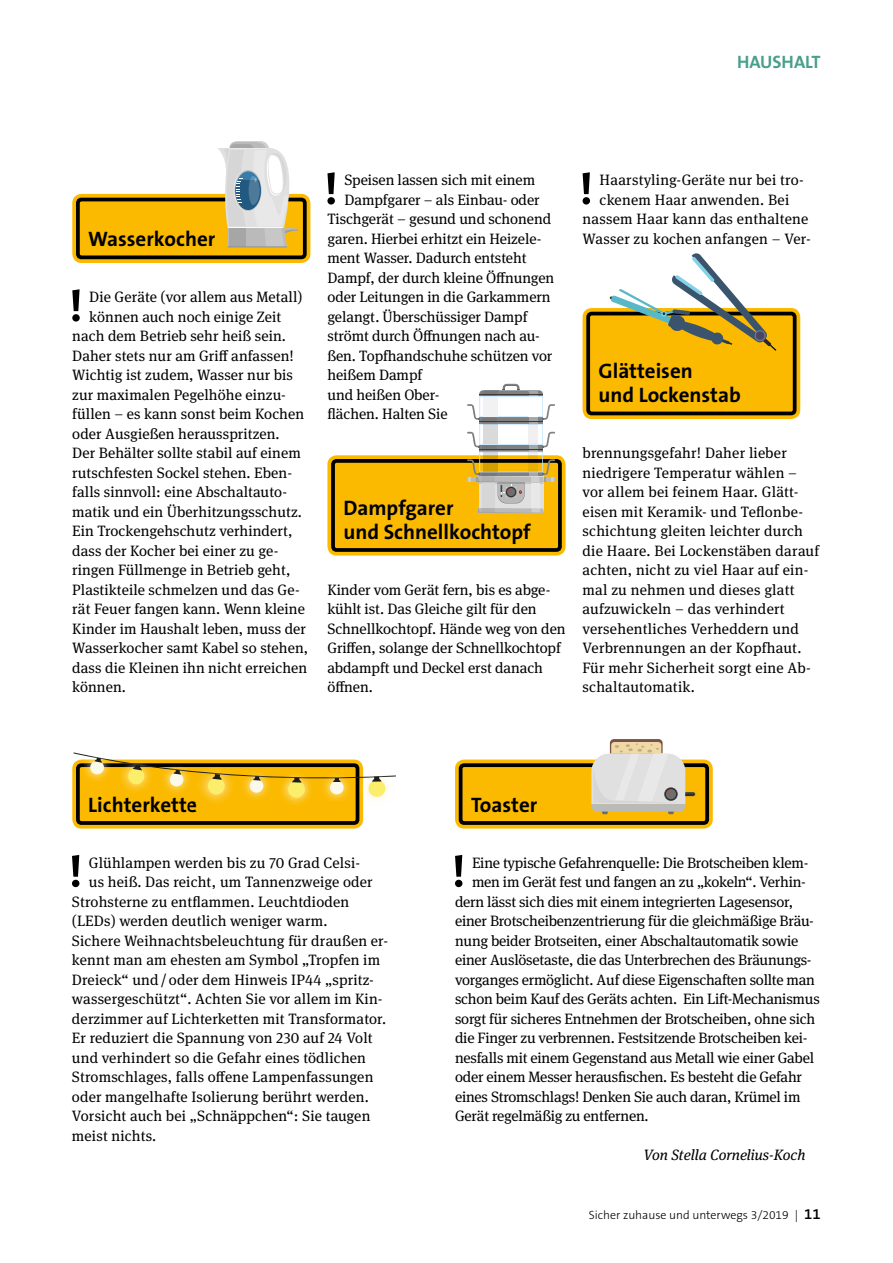
<style>
.page{position:relative;width:893px;height:1263px;background:#fff}
.page>*{position:absolute;margin:0;border:0;box-sizing:border-box;transform-origin:0 0}
.Subhead2{font:700 21px/24px "The Sans B7";color:#000}
.Kolumnentitel_li{font:700 18px "The Sans B7";color:#489f8b}
.Fließtext{font:15px/19.5px "DGUV Meta Serif";color:#000}
.Autor{font:italic 15px "DGUV Meta Serif";color:#000}
.t1{font:300 12px "The Sans B3";color:#000}
.s1{font-family:"The Sans B6";font-weight:600;font-size:15px}
</style>
<div class="page">
<svg style="left:583px;top:172px;width:7px;height:33px"></svg>
<svg style="left:327px;top:172px;width:8px;height:33px"></svg>
<div style="left:72px;top:194px;width:238px;height:69px;background:#fbba00;border-radius:9px"></div>
<div style="left:76px;top:198px;width:231px;height:61px;border:4px solid #000;border-radius:4px"></div>
<div style="left:327px;top:455px;width:239px;height:101px;background:#fbba00;border-radius:9px"></div>
<div style="left:331px;top:459px;width:231px;height:93px;border:4px solid #000;border-radius:4px"></div>
<div style="left:583px;top:308px;width:217px;height:111px;background:#fbba00;border-radius:9px"></div>
<div style="left:586px;top:312px;width:210px;height:103px;border:4px solid #000;border-radius:4px"></div>
<div style="left:72px;top:759px;width:291px;height:70px;background:#fbba00;border-radius:9px"></div>
<div style="left:76px;top:763px;width:283px;height:62px;border:4px solid #000;border-radius:4px"></div>
<svg style="left:217px;top:141px;width:86px;height:106px"></svg>
<div style="left:455px;top:759px;width:258px;height:70px;background:#fbba00;border-radius:9px"></div>
<div style="left:459px;top:763px;width:250px;height:62px;border:4px solid #000;border-radius:4px"></div>
<svg style="left:591px;top:739px;width:104px;height:75px"></svg>
<svg style="left:72px;top:289px;width:8px;height:33px"></svg>
<svg style="left:455px;top:855px;width:7px;height:32px"></svg>
<svg style="left:610px;top:253px;width:166px;height:98px"></svg>
<svg style="left:72px;top:855px;width:7px;height:32px"></svg>
<svg style="left:467px;top:384px;width:88px;height:128px"></svg>
<img style="left:354px;top:804px;width:10px;height:10px">
<img style="left:354px;top:804px;width:5px;height:6px">
<svg style="left:72px;top:754px;width:324px;height:50px"></svg>
<img style="left:72px;top:752px;width:9px;height:34px">
<p class="Kolumnentitel_li" style="left:737px;top:52px;width:85px">HAUSHALT</p>
<p class="Subhead2" style="left:88px;top:228px;width:128px">Wasserkocher</p>
<p class="Fließtext" style="left:89px;top:287px;width:215px">Die Geräte (vor allem aus Metall)</p>
<p class="Fließtext" style="left:89px;top:307px;width:194px">können auch noch einige Zeit</p>
<p class="Fließtext" style="left:72px;top:326px;width:215px">nach dem Betrieb sehr heiß sein.</p>
<p class="Fließtext" style="left:72px;top:346px;width:223px">Daher stets nur am Griff anfassen!</p>
<p class="Fließtext" style="left:72px;top:365px;width:222px">Wichtig ist zudem, Wasser nur bis</p>
<p class="Fließtext" style="left:72px;top:385px;width:215px">zur maximalen Pegelhöhe einzu-</p>
<p class="Fließtext" style="left:72px;top:404px;width:233px">füllen – es kann sonst beim Kochen</p>
<p class="Fließtext" style="left:72px;top:424px;width:209px">oder Ausgießen herausspritzen.</p>
<p class="Fließtext" style="left:72px;top:443px;width:230px">Der Behälter sollte stabil auf einem</p>
<p class="Fließtext" style="left:72px;top:463px;width:221px">rutschfesten Sockel stehen. Eben-</p>
<p class="Fließtext" style="left:72px;top:482px;width:216px">falls sinnvoll: eine Abschaltauto-</p>
<p class="Fließtext" style="left:72px;top:502px;width:231px">matik und ein Überhitzungsschutz.</p>
<p class="Fließtext" style="left:72px;top:521px;width:222px">Ein Trockengehschutz verhindert,</p>
<p class="Fließtext" style="left:72px;top:541px;width:208px">dass der Kocher bei einer zu ge-</p>
<p class="Fließtext" style="left:72px;top:560px;width:220px">ringen Füllmenge in Betrieb geht,</p>
<p class="Fließtext" style="left:72px;top:580px;width:229px">Plastikteile schmelzen und das Ge-</p>
<p class="Fließtext" style="left:72px;top:599px;width:234px">rät Feuer fangen kann. Wenn kleine</p>
<p class="Fließtext" style="left:72px;top:619px;width:235px">Kinder im Haushalt leben, muss der</p>
<p class="Fließtext" style="left:72px;top:638px;width:238px">Wasserkocher samt Kabel so stehen,</p>
<p class="Fließtext" style="left:72px;top:658px;width:237px">dass die Kleinen ihn nicht erreichen</p>
<p class="Fließtext" style="left:72px;top:677px;width:55px">können.</p>
<p class="Fließtext" style="left:344px;top:170px;width:192px">Speisen lassen sich mit einem</p>
<p class="Fließtext" style="left:344px;top:190px;width:197px">Dampfgarer – als Einbau- oder</p>
<p class="Fließtext" style="left:327px;top:209px;width:225px">Tischgerät – gesund und schonend</p>
<p class="Fließtext" style="left:327px;top:229px;width:216px">garen. Hierbei erhitzt ein Heizele-</p>
<p class="Fließtext" style="left:327px;top:248px;width:201px">ment Wasser. Dadurch entsteht</p>
<p class="Fließtext" style="left:327px;top:268px;width:228px">Dampf, der durch kleine Öffnungen</p>
<p class="Fließtext" style="left:327px;top:287px;width:225px">oder Leitungen in die Garkammern</p>
<p class="Fließtext" style="left:327px;top:307px;width:202px">gelangt. Überschüssiger Dampf</p>
<p class="Fließtext" style="left:327px;top:326px;width:214px">strömt durch Öffnungen nach au-</p>
<p class="Fließtext" style="left:327px;top:346px;width:226px">ßen. Topfhandschuhe schützen vor</p>
<p class="Fließtext" style="left:327px;top:365px;width:96px">heißem Dampf</p>
<p class="Fließtext" style="left:327px;top:385px;width:114px">und heißen Ober-</p>
<p class="Fließtext" style="left:327px;top:404px;width:122px">flächen. Halten Sie</p>
<p class="Subhead2" style="left:343px;top:497px;width:189px">Dampfgarer<br>und Schnellkochtopf</p>
<p class="Fließtext" style="left:327px;top:580px;width:240px">Kinder vom Gerät fern, bis es abge&shy;kühlt ist. Das Gleiche gilt für den<br>Schnellkochtopf. Hände weg von den<br>Griffen, solange der Schnellkochtopf abdampft und Deckel erst danach öffnen.</p>
<p class="Fließtext" style="left:600px;top:170px;width:206px">Haarstyling-Geräte nur bei tro-</p>
<p class="Fließtext" style="left:600px;top:190px;width:191px">ckenem Haar anwenden. Bei</p>
<p class="Fließtext" style="left:583px;top:209px;width:227px">nassem Haar kann das enthaltene</p>
<p class="Fließtext" style="left:583px;top:229px;width:230px">Wasser zu kochen anfangen – Ver-</p>
<p class="Subhead2" style="left:599px;top:360px;width:144px">Glätteisen<br>und Lockenstab</p>
<p class="Fließtext" style="left:583px;top:443px;width:238px">brennungsgefahr! Daher lieber niedrigere Temperatur wählen – vor allem bei feinem Haar. Glätt&shy;eisen mit Keramik- und Teflonbe&shy;schichtung gleiten leichter durch die Haare. Bei Lockenstäben darauf achten, nicht zu viel Haar auf ein&shy;mal zu nehmen und dieses glatt aufzuwickeln – das verhindert versehentliches Verheddern und<br>Verbrennungen an der Kopfhaut.<br>Für mehr Sicherheit sorgt eine Ab&shy;schaltautomatik.</p>
<p class="Subhead2" style="left:88px;top:794px;width:111px">Lichterkette</p>
<p class="Subhead2" style="left:471px;top:794px;width:68px">Toaster</p>
<p class="Fließtext" style="left:89px;top:853px;width:273px">Glühlampen werden bis zu 70 Grad Celsi-</p>
<p class="Fließtext" style="left:89px;top:872px;width:285px">us heiß. Das reicht, um Tannenzweige oder</p>
<p class="Fließtext" style="left:72px;top:892px;width:279px">Strohsterne zu entflammen. Leuchtdioden</p>
<p class="Fließtext" style="left:72px;top:911px;width:257px">(LEDs) werden deutlich weniger warm.</p>
<p class="Fließtext" style="left:72px;top:931px;width:318px">Sichere Weihnachtsbeleuchtung für draußen er-</p>
<p class="Fließtext" style="left:72px;top:950px;width:310px">kennt man am ehesten am Symbol „Tropfen im</p>
<p class="Fließtext" style="left:72px;top:970px;width:303px">Dreieck“ und / oder dem Hinweis IP44 „spritz-</p>
<p class="Fließtext" style="left:72px;top:989px;width:312px">wassergeschützt“. Achten Sie vor allem im Kin-</p>
<p class="Fließtext" style="left:72px;top:1009px;width:316px">derzimmer auf Lichterketten mit Transformator.</p>
<p class="Fließtext" style="left:72px;top:1028px;width:302px">Er reduziert die Spannung von 230 auf 24 Volt</p>
<p class="Fließtext" style="left:72px;top:1048px;width:296px">und verhindert so die Gefahr eines tödlichen</p>
<p class="Fließtext" style="left:72px;top:1067px;width:303px">Stromschlages, falls offene Lampenfassungen</p>
<p class="Fließtext" style="left:72px;top:1087px;width:298px">oder mangelhafte Isolierung berührt werden.</p>
<p class="Fließtext" style="left:72px;top:1106px;width:300px">Vorsicht auch bei „Schnäppchen“: Sie taugen</p>
<p class="Fließtext" style="left:72px;top:1126px;width:86px">meist nichts.</p>
<p class="Fließtext" style="left:472px;top:853px;width:338px">Eine typische Gefahrenquelle: Die Brotscheiben klem-</p>
<p class="Fließtext" style="left:472px;top:872px;width:335px">men im Gerät fest und fangen an zu „kokeln“. Verhin-</p>
<p class="Fließtext" style="left:455px;top:892px;width:340px">dern lässt sich dies mit einem integrierten Lagesensor,</p>
<p class="Fließtext" style="left:455px;top:911px;width:360px">einer Brotscheibenzentrierung für die gleichmäßige Bräu-</p>
<p class="Fließtext" style="left:455px;top:931px;width:345px">nung beider Brotseiten, einer Abschaltautomatik sowie</p>
<p class="Fließtext" style="left:455px;top:950px;width:358px">einer Auslösetaste, die das Unterbrechen des Bräunungs-</p>
<p class="Fließtext" style="left:455px;top:970px;width:361px">vorganges ermöglicht. Auf diese Eigenschaften sollte man</p>
<p class="Fließtext" style="left:455px;top:989px;width:366px">schon beim Kauf des Geräts achten. Ein Lift-Mechanismus</p>
<p class="Fließtext" style="left:455px;top:1009px;width:362px">sorgt für sicheres Entnehmen der Brotscheiben, ohne sich</p>
<p class="Fließtext" style="left:455px;top:1028px;width:354px">die Finger zu verbrennen. Festsitzende Brotscheiben kei-</p>
<p class="Fließtext" style="left:455px;top:1048px;width:361px">nesfalls mit einem Gegenstand aus Metall wie einer Gabel</p>
<p class="Fließtext" style="left:455px;top:1067px;width:348px">oder einem Messer herausfischen. Es besteht die Gefahr</p>
<p class="Fließtext" style="left:455px;top:1087px;width:347px">eines Stromschlags! Denken Sie auch daran, Krümel im</p>
<p class="Fließtext" style="left:455px;top:1106px;width:195px">Gerät regelmäßig zu entfernen.</p>
<p class="Autor" style="left:643px;top:1146px;width:163px">Von Stella Cornelius-Koch</p>
<p class="t1" style="left:589px;top:1208px;width:233px">Sicher zuhause und unterwegs 3/2019 | <span class="s1">11</span></p>
</div>
